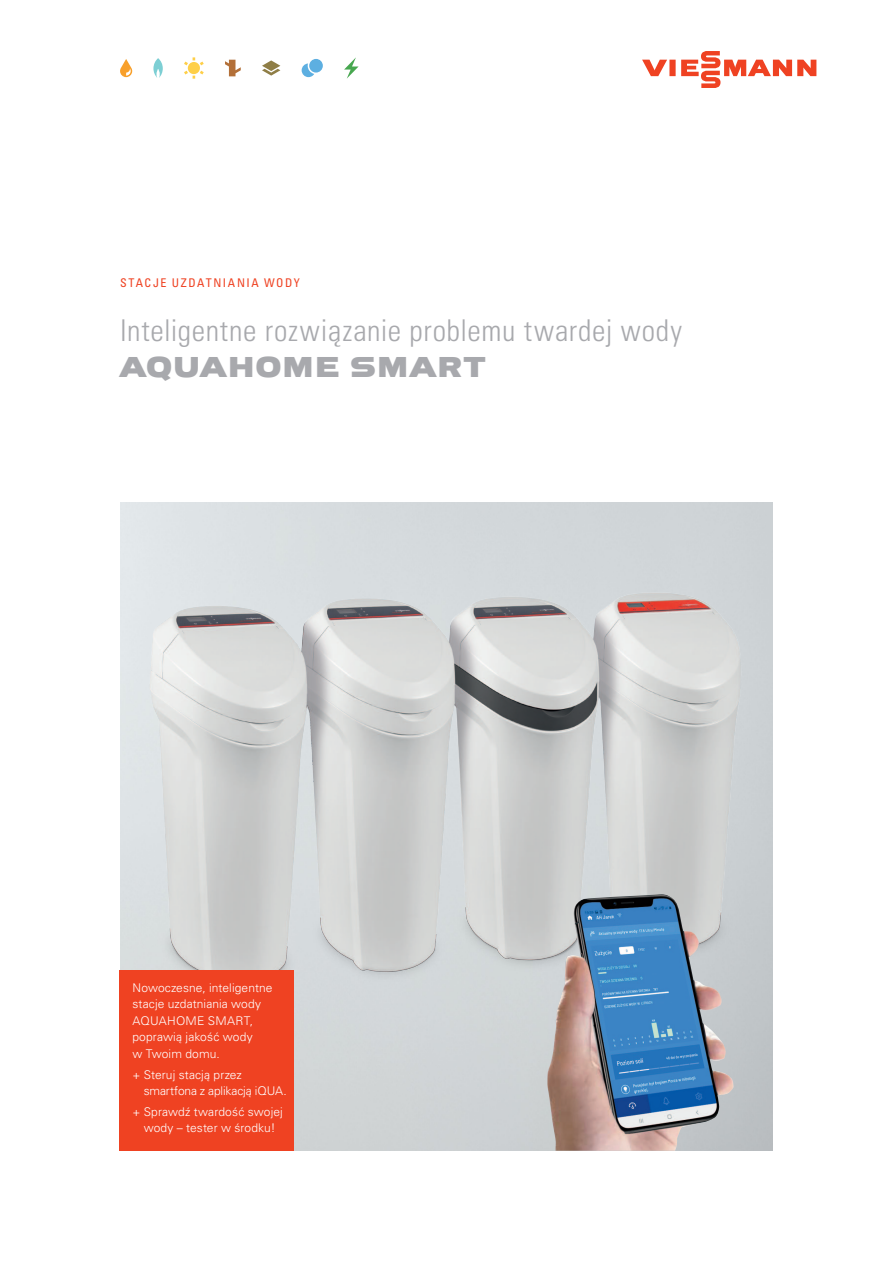
<style>
.page{position:relative;width:893px;height:1263px;background:#fff}
.page>*{position:absolute;margin:0;border:0;box-sizing:border-box;transform-origin:0 0}
.Titel{font:30px "Univers LTCYR 47 Light Cond";letter-spacing:.02em;color:#a8a9ad}
.Titel_Viessmann_Schr{font:700 30px "Viessmann";letter-spacing:.015em;color:#a8a9ad}
.Copy___Univers_Light{font:300 12px/16.5px "Univers LTCYR 45";letter-spacing:.01em;color:#fff}
.Kopfzeile___Univers{font:condensed 12px "Univers LTCYR 57";letter-spacing:.135em;color:#ef4222}
</style>
<div class="page">
<img style="left:120px;top:524px;width:653px;height:582px">
<div style="left:120px;top:971px;width:174px;height:180px;background:#ef4222"></div>
<svg style="left:302px;top:59px;width:21px;height:18px"></svg>
<svg style="left:344px;top:57px;width:15px;height:22px"></svg>
<svg style="left:184px;top:57px;width:20px;height:22px"></svg>
<svg style="left:225px;top:60px;width:16px;height:16px"></svg>
<svg style="left:262px;top:60px;width:18px;height:16px"></svg>
<svg style="left:153px;top:58px;width:10px;height:20px"></svg>
<svg style="left:120px;top:59px;width:12px;height:18px"></svg>
<img style="left:547px;top:894px;width:187px;height:257px">
<svg style="left:642px;top:51px;width:174px;height:37px"></svg>
<p class="Kopfzeile___Univers" style="left:120px;top:275px;width:181px">STACJE UZDATNIANIA WODY</p>
<p class="Titel" style="left:120px;top:310px;width:563px">Inteligentne rozwiązanie problemu twardej wody</p>
<p class="Titel_Viessmann_Schr" style="left:120px;top:346px;width:367px">AQUAHOME SMART</p>
<p class="Copy___Univers_Light" style="left:132px;top:979px;width:142px">Nowoczesne, inteligentne stacje uzdatniania wody<br>AQUAHOME SMART, poprawią jakość wody<br>w Twoim domu.</p>
<p class="Copy___Univers_Light" style="left:144px;top:1066px;width:145px;text-indent:-11px">+ Steruj stacją przez smartfona z aplikacją iQUA.</p>
<p class="Copy___Univers_Light" style="left:132px;top:1103px;width:152px;text-align:center">+ Sprawdź twardość swojej wody – tester w środku!</p>
</div>
